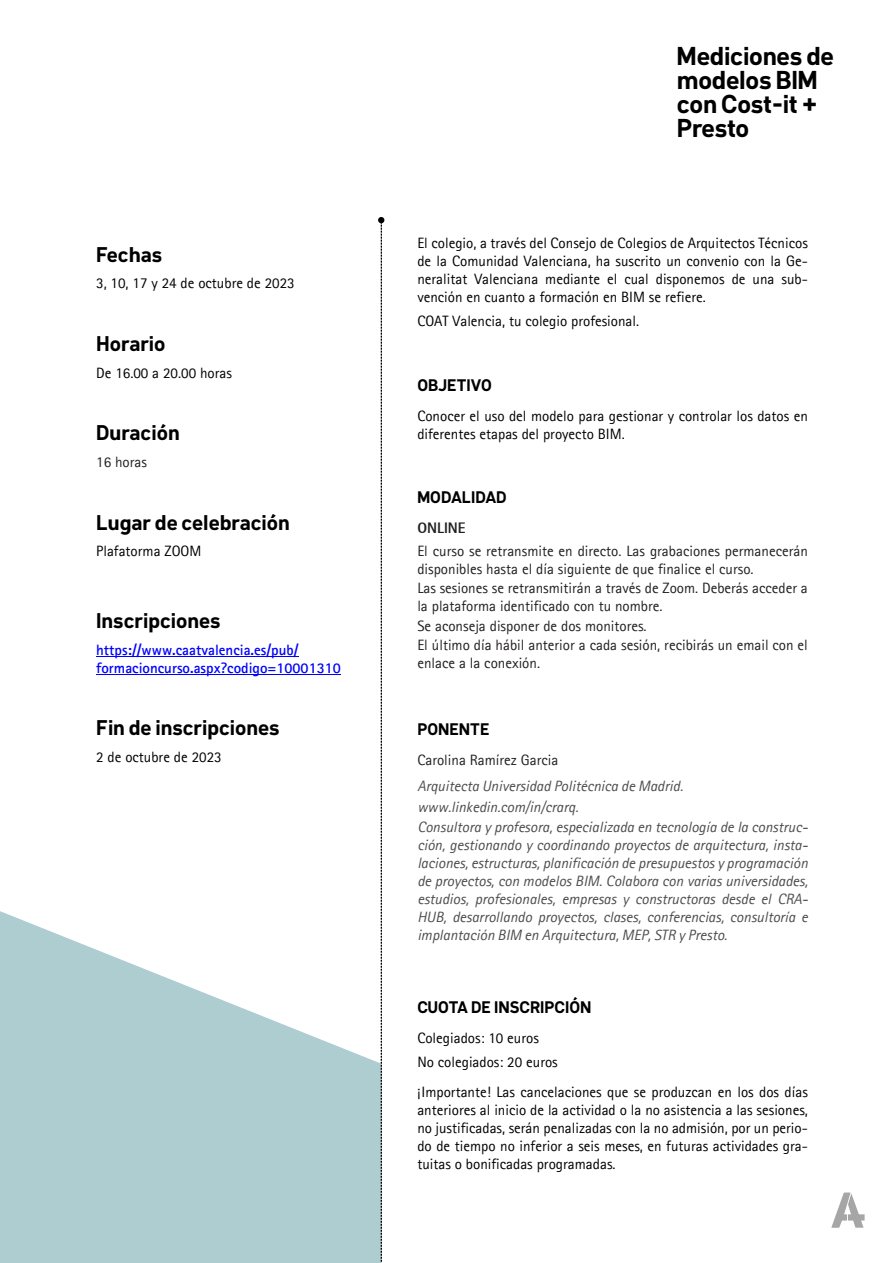
<style>
.page{position:relative;width:893px;height:1263px;background:#fff}
.page>*{position:absolute;margin:0;border:0;box-sizing:border-box;transform-origin:0 0}
.t1{font:700 25.5px/24.2px "Klima";letter-spacing:-.01em;color:#000}
.t2{font:700 21px "Klima";color:#000}
.t3{font:700 16.5px "Klima";color:#000}
.t4{font:15px/18px "Agfa Rotis Sans Serif";color:#000;text-align:justify}
.t5{font:italic 15px/18px "Agfa Rotis Sans Serif";color:#4f4c4c}
.t6{font:15px/18px "Agfa Rotis Sans Serif";color:#231f20}
.t7{font:700 15px/18px "Agfa Rotis Sans Serif";color:#00f}
.t8{font:800 15px "Agfa Rotis Sans Serif";color:#231f20}
</style>
<div class="page">
<svg style="left:0;top:911px;width:378px;height:352px;fill:#adcdd0"></svg>
<hr style="left:96px;top:657px;width:202px;height:1px;background:#00f">
<hr style="left:96px;top:675px;width:245px;height:1px;background:#00f">
<svg style="left:831px;top:1192px;width:34px;height:36px"></svg>
<svg style="left:378px;top:217px;width:6px;height:1046px"></svg>
<h2 class="t2" style="left:96px;top:246px;width:67px">Fechas</h2>
<p class="t4" style="left:96px;top:276px;width:200px">3, 10, 17 y 24 de octubre de 2023</p>
<h2 class="t2" style="left:96px;top:335px;width:71px">Horario</h2>
<p class="t4" style="left:96px;top:365px;width:137px">De 16.00 a 20.00 horas</p>
<h2 class="t2" style="left:96px;top:424px;width:85px">Duración</h2>
<p class="t6" style="left:96px;top:454px;width:52px">16 horas</p>
<h2 class="t2" style="left:96px;top:513px;width:195px">Lugar de celebración</h2>
<p class="t4" style="left:96px;top:543px;width:107px">Plafatorma ZOOM</p>
<h2 class="t2" style="left:96px;top:612px;width:126px">Inscripciones</h2>
<p class="t7" style="left:96px;top:642px;width:246px">https://www.caatvalencia.es/pub/ formacioncurso.aspx?codigo=10001310</p>
<h2 class="t2" style="left:96px;top:719px;width:185px">Fin de inscripciones</h2>
<p class="t4" style="left:96px;top:749px;width:127px">2 de octubre de 2023</p>
<h1 class="t1" style="left:677px;top:46px;width:159px">Mediciones de modelos BIM con Cost-it +<br>Presto</h1>
<p class="t4" style="left:417px;top:235px;width:392px">El colegio, a través del Consejo de Colegios de Arquitectos Técnicos de la Comunidad Valenciana, ha suscrito un convenio con la Ge&shy;neralitat Valenciana mediante el cual disponemos de una sub&shy;vención en cuanto a formación en BIM se refiere.</p>
<p class="t4" style="left:417px;top:313px;width:223px">COAT Valencia, tu colegio profesional.</p>
<p class="t3" style="left:417px;top:378px;width:76px">OBJETIVO</p>
<p class="t4" style="left:417px;top:408px;width:392px">Conocer el uso del modelo para gestionar y controlar los datos en diferentes etapas del proyecto BIM.</p>
<p class="t3" style="left:417px;top:491px;width:91px">MODALIDAD</p>
<p class="t8" style="left:417px;top:523px;width:50px">ONLINE</p>
<p class="t6" style="left:417px;top:543px;width:392px">El curso se retransmite en directo. Las grabaciones permanecerán disponibles hasta el día siguiente de que finalice el curso.</p>
<p class="t6" style="left:417px;top:581px;width:392px">Las sesiones se retransmitirán a través de Zoom. Deberás acceder a la plataforma identificado con tu nombre.</p>
<p class="t6" style="left:417px;top:617px;width:392px;line-height:19.5px">Se aconseja disponer de dos monitores.<br>El último día hábil anterior a cada sesión, recibirás un email con el</p>
<p class="t6" style="left:417px;top:656px;width:124px">enlace a la conexión.</p>
<p class="t3" style="left:417px;top:722px;width:74px">PONENTE</p>
<p class="t6" style="left:417px;top:752px;width:143px">Carolina Ramírez Garcia</p>
<p class="t5" style="left:417px;top:777px;width:267px;line-height:21px">Arquitecta Universidad Politécnica de Madrid. www.linkedin.com/in/crarq.</p>
<p class="t5" style="left:417px;top:819px;width:392px;text-align:justify">Consultora y profesora, especializada en tecnología de la construc&shy;ción, gestionando y coordinando proyectos de arquitectura, insta&shy;laciones, estructuras, planificación de presupuestos y programación de proyectos, con modelos BIM. Colabora con varias universidades, estudios, profesionales, empresas y constructoras desde el CRA-HUB, desarrollando proyectos, clases, conferencias, consultoría e implantación BIM en Arquitectura, MEP, STR y Presto.</p>
<p class="t3" style="left:417px;top:1000px;width:176px">CUOTA DE INSCRIPCIÓN</p>
<p class="t4" style="left:417px;top:1027px;width:142px;line-height:24px">Colegiados: 10 euros<br>No colegiados: 20 euros</p>
<p class="t4" style="left:417px;top:1084px;width:392px">¡Importante! Las cancelaciones que se produzcan en los dos días anteriores al inicio de la actividad o la no asistencia a las sesiones, no justificadas, serán penalizadas con la no admisión, por un perio&shy;do de tiempo no inferior a seis meses, en futuras actividades gra&shy;tuitas o bonificadas programadas.</p>
</div>
